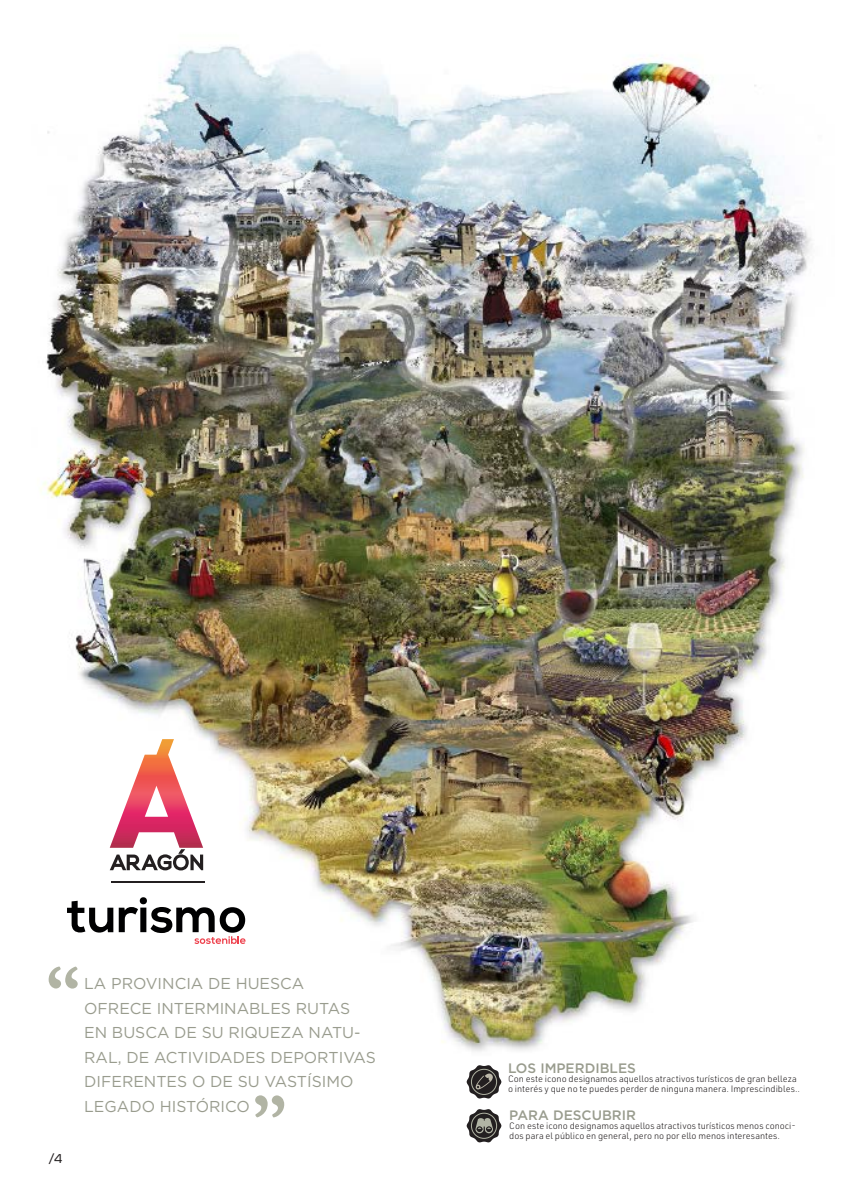
<style>
.page{position:relative;width:844px;height:1191px;background:#fff}
.page>*{position:absolute;margin:0;border:0;box-sizing:border-box;transform-origin:0 0}
.comillas_grandes{font:700 70px "Garamond";color:#b1b4a4}
.Texto_en_comillas{font:15.75px/24.5px "Gotham";color:#999c8e}
.Título_IM_y_PD__BEIG{font:500 13.65px "Gotham";color:#999c8e}
.t1{font:12.78px "Nexa";color:#231f20}
.TXT_IM_Y_PD_5_2_PT{font:300 9.1px/10.2px "URWDIN";color:#231f20}
</style>
<div class="page">
<img style="left:40px;top:45px;width:772px;height:1007px">
<svg style="left:466px;top:1109px;width:35px;height:33px"></svg>
<svg style="left:466px;top:1065px;width:35px;height:33px"></svg>
<img style="left:469px;top:1068px;width:28px;height:27px">
<svg style="left:67px;top:900px;width:46px;height:32px"></svg>
<svg style="left:119px;top:896px;width:127px;height:48px"></svg>
<hr style="left:112px;top:881px;width:93px;height:1px;background:#231f20">
<svg style="left:110px;top:739px;width:93px;height:131px"></svg>
<p class="comillas_grandes" style="left:45px;top:941px;width:36px">“</p>
<p class="Texto_en_comillas" style="left:84px;top:971px;width:293px">LA PROVINCIA DE HUESCA<br>OFRECE INTERMINABLES RUTAS<br>EN BUSCA DE SU RIQUEZA NATU-<br>RAL, DE ACTIVIDADES DEPORTIVAS<br>DIFERENTES O DE SU VASTÍSIMO<br>LEGADO HISTÓRICO</p>
<p class="comillas_grandes" style="left:287px;top:1142px;width:36px;rotate:-180deg">“</p>
<p class="t1" style="left:48px;top:1150px;width:16px">/4</p>
<p class="Título_IM_y_PD__BEIG" style="left:508px;top:1059px;width:129px">LOS IMPERDIBLES</p>
<p class="TXT_IM_Y_PD_5_2_PT" style="left:508px;top:1073px;width:293px">Con este icono designamos aquellos atractivos turísticos de gran belleza o interés y que no te puedes perder de ninguna manera. Imprescindibles..</p>
<p class="Título_IM_y_PD__BEIG" style="left:509px;top:1106px;width:128px">PARA DESCUBRIR</p>
<p class="TXT_IM_Y_PD_5_2_PT" style="left:509px;top:1120px;width:288px">Con este icono designamos aquellos atractivos turísticos menos conoci&shy;dos para el público en general, pero no por ello menos interesantes.</p>
</div>
